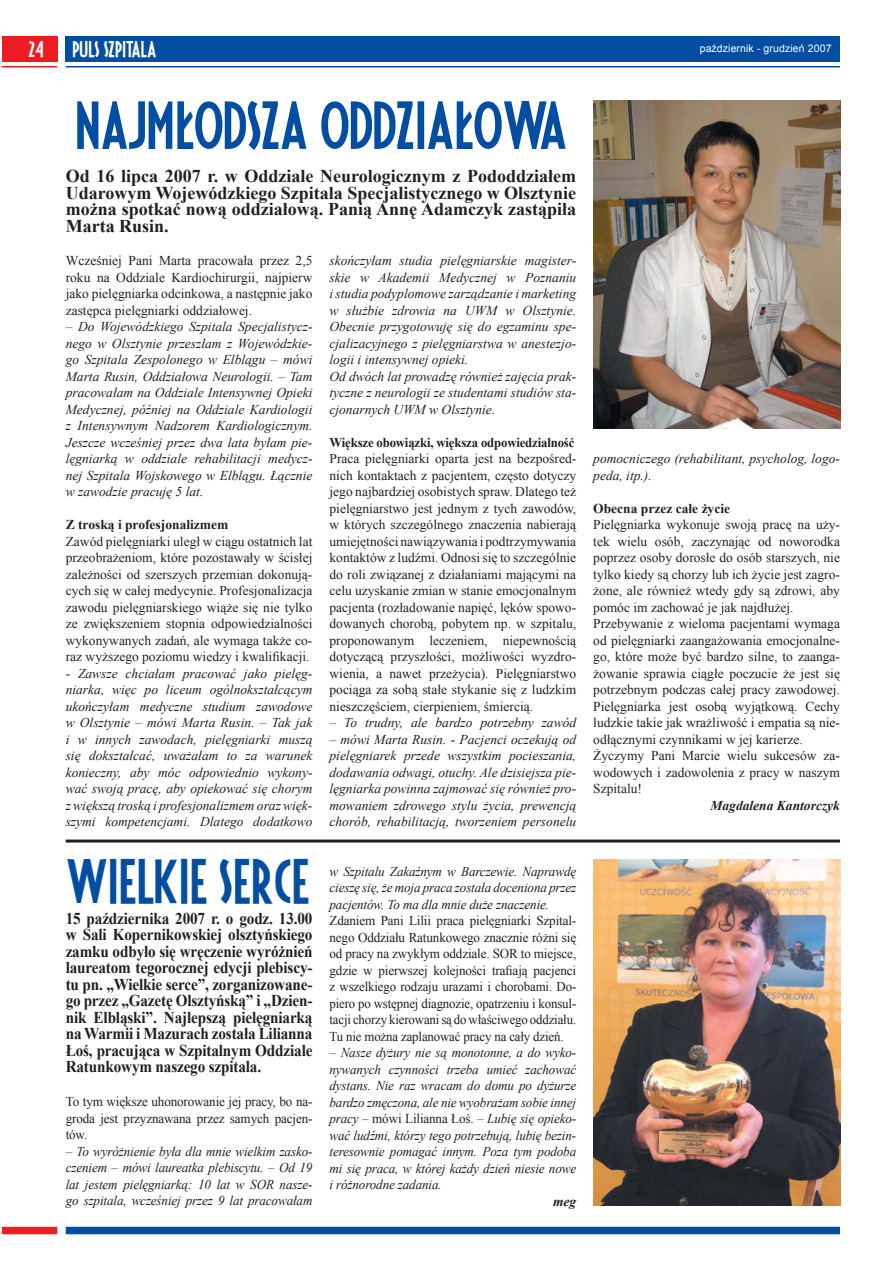
<style>
.page{position:relative;width:893px;height:1263px;background:#fff}
.page>*{position:absolute;margin:0;border:0;box-sizing:border-box;transform-origin:0 0}
.t1{font:54px "Fiesta";color:#034ea2}
.t2{font:49.5px "Fiesta";color:#034ea2}
.t3{font:700 18px/16.5px "Times New Roman";color:#231f20;text-align:justify}
.t4{font:18px "Fiesta";color:#fff}
.t5{font:700 16.5px/16.5px "Times New Roman";letter-spacing:-.01em;color:#231f20;text-align:justify;scale:.92 1}
.t6{font:13.5px/16.5px "Times New Roman";color:#231f20;text-align:justify}
.t7{font:italic 13.5px/16.5px "Times New Roman";color:#231f20;text-align:justify}
.t8{font:700 13.5px "Times New Roman";letter-spacing:-.01em;color:#231f20}
.t9{font:700 13.5px "Times New Roman";letter-spacing:-.01em;color:#231f20;scale:.94 1}
.t10{font:italic 700 13.5px "Times New Roman";color:#231f20}
.t11{font:10.5px "Arial";letter-spacing:.01em;color:#fff}
.s1{font-style:normal}
</style>
<div class="page">
<div style="left:66px;top:36px;width:774px;height:26px;background:#034ea2"></div>
<div style="left:2px;top:36px;width:55px;height:26px;background:#ed1c24"></div>
<hr style="left:2px;top:66px;width:55px;height:1px;background:#ed1c24">
<hr style="left:66px;top:66px;width:774px;height:1px;background:#034ea2">
<div style="left:2px;top:1227px;width:55px;height:7px;background:#ed1c24"></div>
<div style="left:66px;top:1227px;width:774px;height:7px;background:#034ea2"></div>
<img style="left:593px;top:100px;width:247px;height:329px">
<hr style="left:66px;top:840px;width:774px;height:3px;background:#231f20">
<img style="left:593px;top:859px;width:247px;height:347px">
<h3 class="t4" style="left:28px;top:41px;width:17px">24</h3>
<h3 class="t4" style="left:72px;top:41px;width:86px">PULS SZPITALA</h3>
<p class="t11" style="left:699px;top:43px;width:133px">październik - grudzień 2007</p>
<h1 class="t1" style="left:75px;top:100px;width:492px">NAJMŁODSZA ODDZIAŁOWA</h1>
<h3 class="t3" style="left:66px;top:168px;width:512px">Od 16 lipca 2007 r. w Oddziale Neurologicznym z Pododdziałem Udarowym Wojewódzkiego Szpitala Specjalistycznego w Olsztynie można spotkać nową oddziałową. Panią Annę Adamczyk zastąpiła Marta Rusin.</h3>
<p class="t6" style="left:66px;top:252px;width:248px">Wcześniej Pani Marta pracowała przez 2,5 roku na Oddziale Kardiochirurgii, najpierw jako pielęgniarka odcinkowa, a następnie jako zastępca pielęgniarki oddziałowej.</p>
<p class="t7" style="left:66px;top:318px;width:248px">– Do Wojewódzkiego Szpitala Specjalistycz&shy;nego w Olsztynie przeszłam z Wojewódzkie&shy;go Szpitala Zespolonego w Elblągu – mówi Marta Rusin, Oddziałowa Neurologii. – Tam pracowałam na Oddziale Intensywnej Opieki Medycznej, później na Oddziale Kardiologii z Intensywnym Nadzorem Kardiologicznym.<br>Jeszcze wcześniej przez dwa lata byłam pie&shy;lęgniarką w oddziale rehabilitacji medycz&shy;nej Szpitala Wojskowego w Elblągu. Łącznie w zawodzie pracuję 5 lat.</p>
<p class="t8" style="left:66px;top:517px;width:164px">Z troską i profesjonalizmem</p>
<p class="t6" style="left:66px;top:533px;width:248px">Zawód pielęgniarki uległ w ciągu ostatnich lat przeobrażeniom, które pozostawały w ścisłej zależności od szerszych przemian dokonują&shy;cych się w całej medycynie. Profesjonalizacja zawodu pielęgniarskiego wiąże się nie tylko ze zwiększeniem stopnia odpowiedzialności wykonywanych zadań, ale wymaga także co&shy;raz wyższego poziomu wiedzy i kwalifikacji.</p>
<p class="t7" style="left:66px;top:665px;width:248px">- Zawsze chciałam pracować jako pielęg&shy;niarka, więc po liceum ogólnokształcącym ukończyłam medyczne studium zawodowe w Olsztynie – mówi Marta Rusin. – Tak jak i w innych zawodach, pielęgniarki muszą się dokształcać, uważałam to za warunek konieczny, aby móc odpowiednio wykony&shy;wać swoją pracę, aby opiekować się chorym z większą troską i profesjonalizmem oraz więk&shy;szymi kompetencjami. Dlatego dodatkowo</p>
<p class="t7" style="left:329px;top:252px;width:248px;text-align:left">skończyłam studia pielęgniarskie magister&shy;skie w Akademii Medycznej w Poznaniu i studia podyplomowe zarządzanie i marketing w służbie zdrowia na UWM w Olsztynie.<br>Obecnie przygotowuję się do egzaminu spe&shy;cjalizacyjnego z pielęgniarstwa w anestezjo&shy;logii i intensywnej opieki.<br>Od dwóch lat prowadzę również zajęcia prak&shy;tyczne z neurologii ze studentami studiów sta&shy;cjonarnych UWM w Olsztynie.</p>
<p class="t9" style="left:329px;top:435px;width:262px">Większe obowiązki, większa odpowiedzialność</p>
<p class="t6" style="left:329px;top:450px;width:248px">Praca pielęgniarki oparta jest na bezpośred&shy;nich kontaktach z pacjentem, często dotyczy jego najbardziej osobistych spraw. Dlatego też pielęgniarstwo jest jednym z tych zawodów, w których szczególnego znaczenia nabierają umiejętności nawiązywania i podtrzymywania kontaktów z ludźmi. Odnosi się to szczególnie do roli związanej z działaniami mającymi na celu uzyskanie zmian w stanie emocjonalnym pacjenta (rozładowanie napięć, lęków spowo&shy;dowanych chorobą, pobytem np. w szpitalu, proponowanym leczeniem, niepewnością dotyczącą przyszłości, możliwości wyzdro&shy;wienia, a nawet przeżycia). Pielęgniarstwo pociąga za sobą stałe stykanie się z ludzkim nieszczęściem, cierpieniem, śmiercią.</p>
<p class="t7" style="left:329px;top:714px;width:248px">– To trudny, ale bardzo potrzebny zawód</p>
<p class="t7" style="left:329px;top:731px;width:248px">– mówi Marta Rusin. - Pacjenci oczekują od pielęgniarek przede wszystkim pocieszania, dodawania odwagi, otuchy. Ale dzisiejsza pie&shy;lęgniarka powinna zajmować się również pro&shy;mowaniem zdrowego stylu życia, prewencją chorób, rehabilitacją, tworzeniem personelu</p>
<h2 class="t2" style="left:66px;top:858px;width:245px">WIELKIE SERCE</h2>
<p class="t5" style="left:66px;top:910px;width:270px">15 października 2007 r. o godz. 13.00 w Sali Kopernikowskiej olsztyńskiego zamku odbyło się wręczenie wyróżnień laureatom tegorocznej edycji plebiscy&shy;tu pn. „Wielkie serce”, zorganizowane&shy;go przez „Gazetę Olsztyńską” i „Dzien&shy;nik Elbląski”. Najlepszą pielęgniarką na Warmii i Mazurach została Lilianna Łoś, pracująca w Szpitalnym Oddziale Ratunkowym naszego szpitala.</p>
<p class="t6" style="left:66px;top:1094px;width:248px">To tym większe uhonorowanie jej pracy, bo na&shy;groda jest przyznawana przez samych pacjen&shy;tów.</p>
<p class="t7" style="left:66px;top:1143px;width:248px">– To wyróżnienie była dla mnie wielkim zasko&shy;czeniem – mówi laureatka plebiscytu. – Od 19 lat jestem pielęgniarką: 10 lat w SOR nasze&shy;go szpitala, wcześniej przez 9 lat pracowałam</p>
<p class="t7" style="left:329px;top:863px;width:248px">w Szpitalu Zakaźnym w Barczewie. Naprawdę cieszę się, że moja praca została doceniona przez pacjentów. To ma dla mnie duże znaczenie.</p>
<p class="t6" style="left:329px;top:913px;width:248px">Zdaniem Pani Lilii praca pielęgniarki Szpital&shy;nego Oddziału Ratunkowego znacznie różni się od pracy na zwykłym oddziale. SOR to miejsce, gdzie w pierwszej kolejności trafiają pacjenci z wszelkiego rodzaju urazami i chorobami. Do&shy;piero po wstępnej diagnozie, opatrzeniu i konsul&shy;tacji chorzy kierowani są do właściwego oddziału.<br>Tu nie można zaplanować pracy na cały dzień.</p>
<p class="t7" style="left:329px;top:1045px;width:248px">– Nasze dyżury nie są monotonne, a do wyko&shy;nywanych czynności trzeba umieć zachować dystans. Nie raz wracam do domu po dyżurze bardzo zmęczona, ale nie wyobrażam sobie innej pracy – <span class="s1">mówi Lilianna Łoś.</span> – Lubię się opieko&shy;wać ludźmi, którzy tego potrzebują, lubię bezin&shy;teresownie pomagać innym. Poza tym podoba mi się praca, w której każdy dzień niesie nowe i różnorodne zadania.</p>
<p class="t10" style="left:553px;top:1194px;width:25px">meg</p>
<p class="t7" style="left:593px;top:451px;width:248px">pomocniczego (rehabilitant, psycholog, logo&shy;peda, itp.).</p>
<p class="t8" style="left:593px;top:501px;width:138px">Obecna przez całe życie</p>
<p class="t6" style="left:593px;top:517px;width:248px;text-align:left">Pielęgniarka wykonuje swoją pracę na uży&shy;tek wielu osób, zaczynając od noworodka poprzez osoby dorosłe do osób starszych, nie tylko kiedy są chorzy lub ich życie jest zagro&shy;żone, ale również wtedy gdy są zdrowi, aby pomóc im zachować je jak najdłużej.<br>Przebywanie z wieloma pacjentami wymaga od pielęgniarki zaangażowania emocjonalne&shy;go, które może być bardzo silne, to zaanga&shy;żowanie sprawia ciągłe poczucie że jest się potrzebnym podczas całej pracy zawodowej.<br>Pielęgniarka jest osobą wyjątkową. Cechy ludzkie takie jak wrażliwość i empatia są nie&shy;odłącznymi czynnikami w jej karierze.<br>Życzymy Pani Marcie wielu sukcesów za&shy;wodowych i zadowolenia z pracy w naszym Szpitalu!</p>
<p class="t10" style="left:710px;top:798px;width:131px">Magdalena Kantorczyk</p>
</div>
